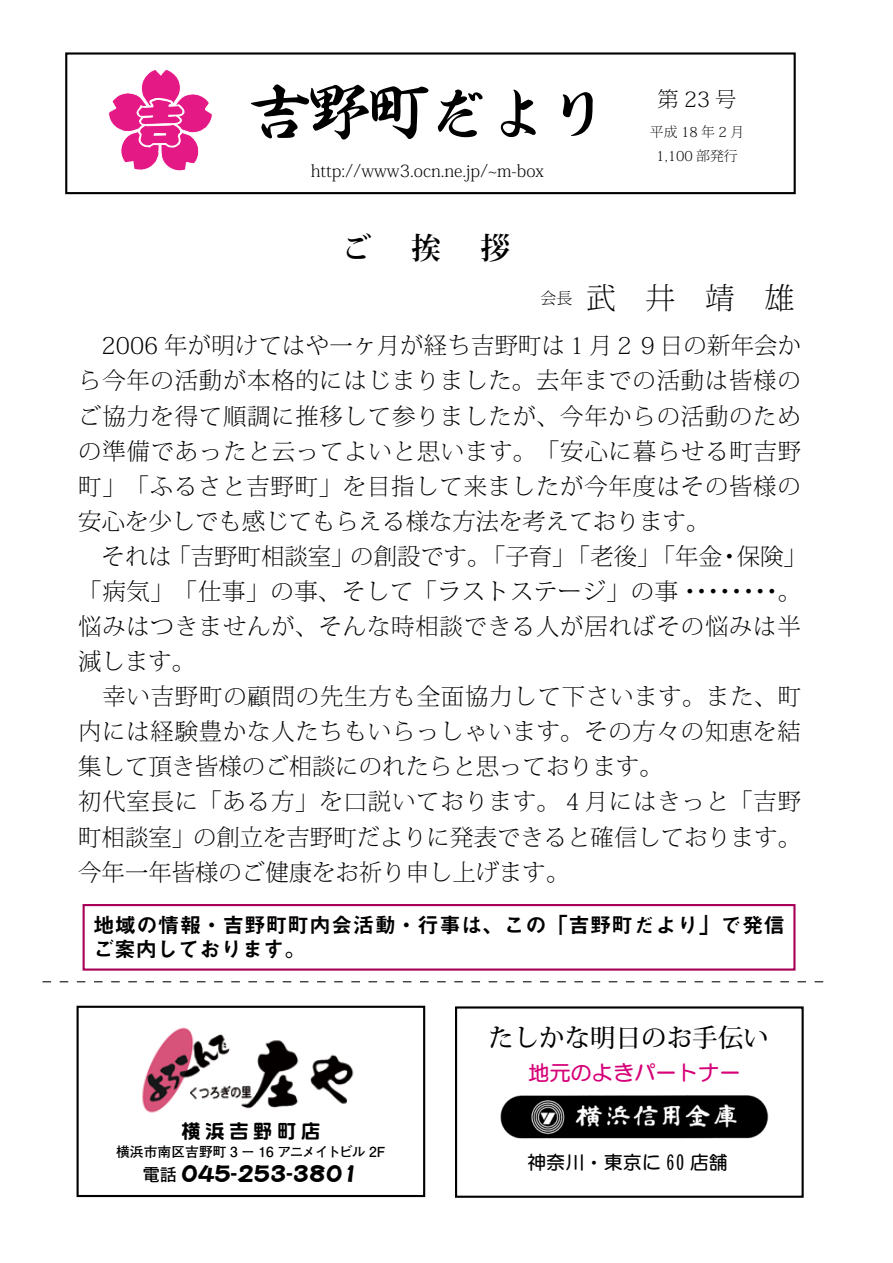
<style>
.page{position:relative;width:893px;height:1263px;background:#fff}
.page>*{position:absolute;margin:0;border:0;box-sizing:border-box;transform-origin:0 0}
.t1{font:200 29.7px "Koz Min Pro";color:#000}
.t2{font:700 29.7px "Koz Min Pro";color:#000}
.t3{font:500 25.5px "Koz Min Pro";color:#000}
.t4{font:200 23.4px/35.1px "Koz Min Pro";letter-spacing:.03em;color:#000}
.t5{font:21.3px/23.4px "Midashi Go Pro MB31";letter-spacing:.02em;color:#000}
.t6{font:21.3px "DFPOP1 W9 WINP RKSJ H";color:#000}
.t7{font:21.3px "RFP Sirius Bd WIN RKSJ H";color:#d60078}
.t8{font:200 21.3px "Koz Min Pro";color:#000}
.t9{font:19.2px "RF Sirius Bd WIN RKSJ H";color:#000}
.t10{font:19.2px "VD Logo Maru Extra P";letter-spacing:.25em;color:#000}
.t11{font:200 16.95px "Koz Min Pro";color:#000}
.t12{font:700 13.8px "Futo Go B101 Pro";color:#000}
.t13{font:200 13.8px/24.2px "Koz Min Pro";color:#000;text-align:center}
.s1{font-family:"Futo Go B101 Pro";font-weight:700;font-size:16.95px}
.s2{font-family:"Motoya Sinkai W3 90 msp RKSJ H"}
</style>
<div class="page">
<div style="left:65px;top:52px;width:731px;height:142px;border:2px solid #000"></div>
<svg style="left:108px;top:69px;width:105px;height:102px"></svg>
<svg style="left:251px;top:84px;width:342px;height:56px"></svg>
<svg style="left:43px;top:981px;width:780px;height:1px"></svg>
<div style="left:455px;top:1006px;width:349px;height:192px;border:2px solid #000"></div>
<img style="left:500px;top:1095px;width:269px;height:44px">
<div style="left:77px;top:1006px;width:348px;height:191px;border:2px solid #000"></div>
<img style="left:142px;top:1027px;width:212px;height:86px">
<div style="left:83px;top:904px;width:712px;height:67px;border:2px solid #a80059"></div>
<p class="t11" style="left:311px;top:159px;width:234px">http://www3.ocn.ne.jp/~m-box</p>
<p class="t2" style="left:342px;top:226px;width:31px">ご</p>
<p class="t2" style="left:411px;top:226px;width:31px">挨</p>
<p class="t2" style="left:480px;top:226px;width:31px">拶</p>
<p class="t8" style="left:658px;top:84px;width:80px">第23号</p>
<p class="t13" style="left:650px;top:120px;width:96px">平成18年2月<br>1,100 部発行</p>
<p class="t1" style="left:540px;top:277px;width:256px"><sup>会長</sup> 武　井　靖　雄</p>
<p class="t4" style="left:78px;top:328px;width:730px">　2006 年が明けてはや一ヶ月が経ち吉野町は１月２９日の新年会から今年の活動が本格的にはじまりました。去年までの活動は皆様のご協力を得て順調に推移して参りましたが、今年からの活動のための準備であったと云ってよいと思います。「安心に暮らせる町吉野町」「ふるさと吉野町」を目指して来ましたが今年度はその皆様の安心を少しでも感じてもらえる様な方法を考えております。<br>　それは「吉野町相談室」の創設です。「子育」「老後」「年金・保険」「病気」「仕事」の事、そして「ラストステージ」の事････････。悩みはつきませんが、そんな時相談できる人が居ればその悩みは半減します。<br>　幸い吉野町の顧問の先生方も全面協力して下さいます。また、町内には経験豊かな人たちもいらっしゃいます。その方々の知恵を結集して頂き皆様のご相談にのれたらと思っております。<br>初代室長に「ある方」を口説いております。４月にはきっと「吉野町相談室」の創立を吉野町だよりに発表できると確信しております。今年一年皆様のご健康をお祈り申し上げます。</p>
<p class="t5" style="left:93px;top:911px;width:693px">地域の情報・吉野町町内会活動・行事は、この「吉野町だより」で発信ご案内しております。</p>
<p class="t3" style="left:488px;top:1019px;width:282px">たしかな明日のお手伝い</p>
<p class="t10" style="left:181px;top:1121px;width:140px">横浜吉野町店</p>
<p class="t12" style="left:116px;top:1141px;width:271px">横浜市南区吉野町 3 ー 16 アニメイトビル 2F</p>
<p class="t6" style="left:143px;top:1164px;width:217px"><span class="s1">電話</span> 045-253-3801</p>
<p class="t7" style="left:528px;top:1062px;width:214px">地元のよきパートナー</p>
<p class="t9" style="left:527px;top:1152px;width:202px">神奈川<span class="s2">・</span>東京に 60 店舗</p>
</div>
